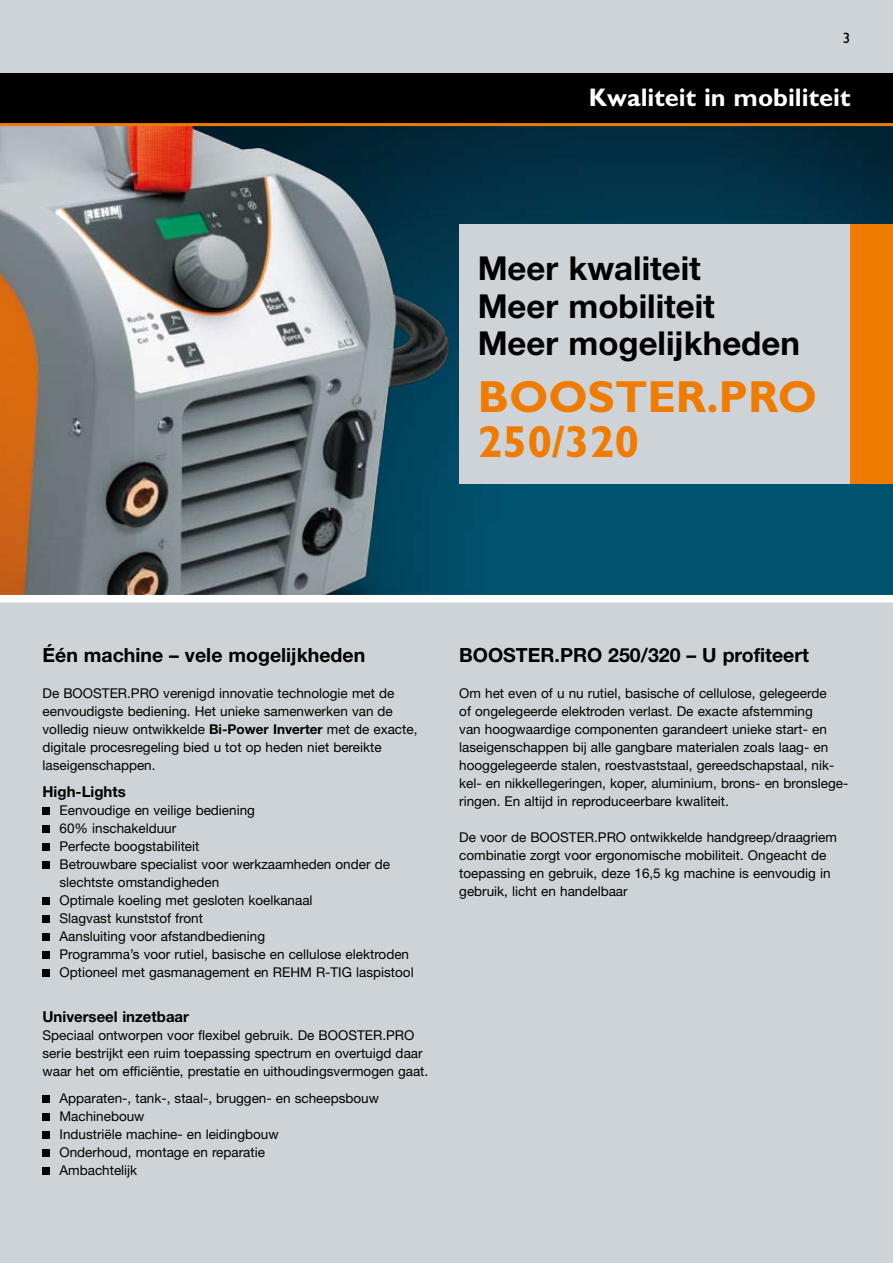
<style>
.page{position:relative;width:893px;height:1263px;background:#cdd3d6}
.page>*{position:absolute;margin:0;border:0;box-sizing:border-box;transform-origin:0 0}
.t1{font:700 45px/45px "Gill Sans";color:#ef7c00}
.t2{font:700 33px/37.5px "Helvetica Neue";color:#000}
.t3{font:700 25.5px "Gill Sans";color:#fff}
.t4{font:700 19.5px "Helvetica Neue";color:#000}
.t5{font:700 15px "Helvetica Neue";color:#000}
.t6{font:15px "Gill Sans";color:#000}
.t7{font:13.5px/18px "Helvetica Neue";color:#000}
.s1{font-weight:700}
</style>
<div class="page">
<img style="left:584px;top:126px;width:309px;height:469px">
<img style="left:0;top:126px;width:584px;height:469px">
<div style="left:0;top:73px;width:893px;height:52px;background:#000"></div>
<div style="left:0;top:595px;width:893px;height:7px;background:#fff"></div>
<hr style="left:0;top:123px;width:893px;height:3px;background:#ef7c00">
<div style="left:459px;top:224px;width:406px;height:259px;background:#cdd3d6"></div>
<div style="left:850px;top:224px;width:43px;height:259px;background:#ef7c00"></div>
<div style="left:43px;top:807px;width:7px;height:8px;background:#000"></div>
<div style="left:43px;top:825px;width:7px;height:8px;background:#000"></div>
<div style="left:43px;top:843px;width:7px;height:8px;background:#000"></div>
<div style="left:43px;top:861px;width:7px;height:8px;background:#000"></div>
<div style="left:43px;top:897px;width:7px;height:8px;background:#000"></div>
<div style="left:43px;top:915px;width:7px;height:8px;background:#000"></div>
<div style="left:43px;top:933px;width:7px;height:8px;background:#000"></div>
<div style="left:43px;top:951px;width:7px;height:8px;background:#000"></div>
<div style="left:43px;top:969px;width:7px;height:8px;background:#000"></div>
<div style="left:43px;top:1095px;width:7px;height:8px;background:#000"></div>
<div style="left:43px;top:1113px;width:7px;height:8px;background:#000"></div>
<div style="left:43px;top:1131px;width:7px;height:8px;background:#000"></div>
<div style="left:43px;top:1149px;width:7px;height:8px;background:#000"></div>
<div style="left:43px;top:1167px;width:7px;height:8px;background:#000"></div>
<p class="t6" style="left:843px;top:29px;width:9px">3</p>
<h3 class="t3" style="left:589px;top:83px;width:263px">Kwaliteit in mobiliteit</h3>
<h2 class="t2" style="left:478px;top:249px;width:324px">Meer kwaliteit<br>Meer mobiliteit<br>Meer mogelijkheden</h2>
<h1 class="t1" style="left:478px;top:374px;width:341px">Booster.pro<br>250/320</h1>
<h3 class="t4" style="left:43px;top:643px;width:324px">Één machine – vele mogelijkheden</h3>
<p class="t7" style="left:43px;top:684px;width:376px">De BOOSTER.PRO verenigd innovatie technologie met de eenvoudigste bediening. Het unieke samenwerken van de volledig nieuw ontwikkelde <span class="s1">Bi-Power Inverter</span> met de exacte, digitale procesregeling bied u tot op heden niet bereikte laseigenschappen.</p>
<p class="t5" style="left:43px;top:782px;width:85px">High-Lights</p>
<p class="t7" style="left:60px;top:801px;width:356px">Eenvoudige en veilige bediening<br>60% inschakelduur<br>Perfecte boogstabiliteit<br>Betrouwbare specialist voor werkzaamheden onder de slechtste omstandigheden<br>Optimale koeling met gesloten koelkanaal<br>Slagvast kunststof front<br>Aansluiting voor afstandbediening<br>Programma’s voor rutiel, basische en cellulose elektroden Optioneel met gasmanagement en REHM R-TIG laspistool</p>
<p class="t5" style="left:43px;top:1007px;width:148px">Universeel inzetbaar</p>
<p class="t7" style="left:43px;top:1026px;width:387px">Speciaal ontworpen voor flexibel gebruik. De BOOSTER.PRO serie bestrijkt een ruim toepassing spectrum en overtuigd daar waar het om efficiëntie, prestatie en uithoudingsvermogen gaat.</p>
<p class="t7" style="left:60px;top:1089px;width:321px">Apparaten-, tank-, staal-, bruggen- en scheepsbouw<br>Machinebouw<br>Industriële machine- en leidingbouw<br>Onderhoud, montage en reparatie<br>Ambachtelijk</p>
<h3 class="t4" style="left:459px;top:643px;width:351px">BOOSTER.PRO 250/320 – U profiteert</h3>
<p class="t7" style="left:459px;top:684px;width:391px">Om het even of u nu rutiel, basische of cellulose, gelegeerde<br>of ongelegeerde elektroden verlast. De exacte afstemming<br>van hoogwaardige componenten garandeert unieke start- en laseigenschappen bij alle gangbare materialen zoals laag- en hooggelegeerde stalen, roestvaststaal, gereedschapstaal, nik&shy;kel- en nikkellegeringen, koper, aluminium, brons- en bronslege&shy;ringen. En altijd in reproduceerbare kwaliteit.</p>
<p class="t7" style="left:459px;top:828px;width:379px">De voor de BOOSTER.PRO ontwikkelde handgreep/draagriem combinatie zorgt voor ergonomische mobiliteit. Ongeacht de toepassing en gebruik, deze 16,5 kg machine is eenvoudig in gebruik, licht en handelbaar</p>
</div>
